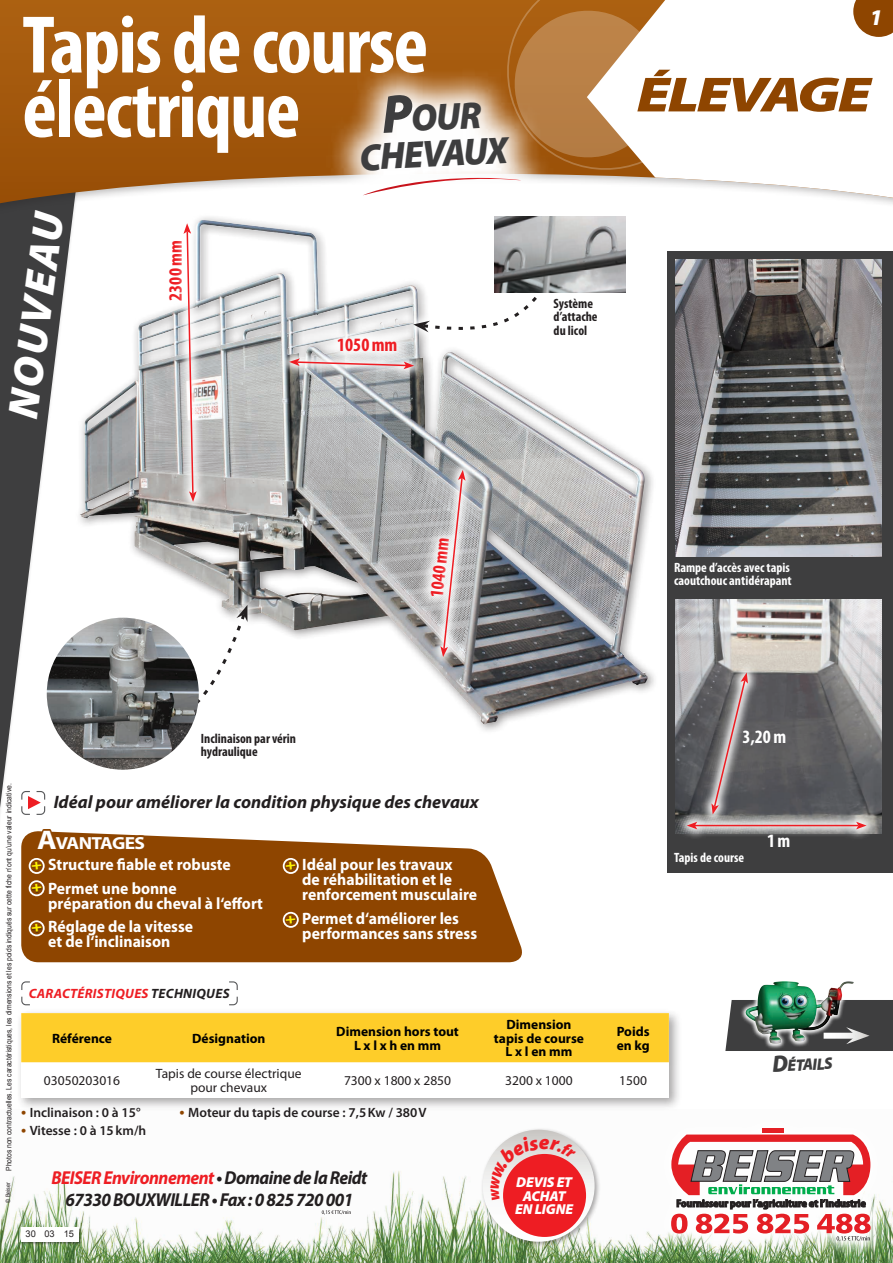
<style>
.page{position:relative;width:893px;height:1263px;background:#fff}
.page>*{position:absolute;margin:0;border:0;box-sizing:border-box;transform-origin:0 0}
.t1{font:700 condensed 82.5px/64.5px "Myriad Pro";letter-spacing:-.02em;color:#fff}
.t2{font:italic 900 49.65px "Myriad Pro";letter-spacing:-.04em;color:#8e4500;scale:1.25 1}
._04_txt_legende{font:italic 900 42.9px "Myriad Pro";color:#fff}
.t3{font:italic 900 38.1px "Myriad Pro";color:#3e3e3f;scale:.95 1}
._04_txt_legende-2{font:italic 900 22.5px "Myriad Pro";color:#fff}
.t4{font:700 condensed 18.9px "Myriad Pro";color:#ee1d23}
.t5{font:700 condensed 18.9px "Myriad Pro";color:#fff}
.t6{font:italic 700 18.75px "Myriad Pro";letter-spacing:-.03em;color:#ee1d23;scale:.94 1}
.t7{font:italic 700 18.75px "Myriad Pro";letter-spacing:-.03em;color:#231f20;scale:.94 1}
._02_txt_domaine_appl{font:italic 700 18px "Myriad Pro";color:#231f20}
.t8{font:700 17.55px "Myriad Pro";letter-spacing:-.03em;color:#fff;scale:1.11 1}
.t9{font:italic 900 16.65px "Myriad Pro";color:#3e3e3f;scale:.95 1}
._03_txt_avantage{font:700 16.5px/15px "Myriad Pro";color:#fff;scale:.95 1}
._04_txt_legende-3{font:italic 900 14.4px/13.2px "Myriad Pro";letter-spacing:-.01em;color:#fff;text-align:center}
._04_txt_tableau_gras{font:700 13.5px/13.5px "Myriad Pro";color:#000;text-align:center}
._04_txt_tableau_info{font:13.5px/13.5px "Myriad Pro";color:#231f20;text-align:center}
.t10{font:600 13.5px "Myriad Pro";color:#231f20}
.t11{font:700 condensed 13.5px/13.5px "Myriad Pro";color:#fff}
.t12{font:700 condensed 13.5px/13.5px "Myriad Pro";color:#231f20}
.t13{font:italic 700 13.5px "Myriad Pro";letter-spacing:.02em;color:#ee1d23}
.t14{font:9.3px "Arial";color:#231f20}
.t15{font:7.5px "Arial";color:#231f20;scale:.9 1}
.t16{font:6px "Arial";color:#231f20;scale:.9 1}
.s1{font-size:54.45px}
.s2{font-size:27px}
.s3{color:#231f20}
.s4{font-size:16.5px;color:#8e4500}
.s5{font-size:23.7px}
</style>
<div class="page">
<svg style="left:0;top:283px;width:65px;height:525px;fill:#3e3e3f"></svg>
<img style="left:0;top:1171px;width:893px;height:92px">
<svg style="left:656px;top:1128px;width:230px;height:129px"></svg>
<hr style="left:762px;top:1129px;width:21px;height:4px;background:#e41f25">
<svg style="left:671px;top:1134px;width:200px;height:107px"></svg>
<div style="left:21px;top:1227px;width:61px;height:18px;background:#231f20;opacity:.5"></div>
<div style="left:21px;top:1227px;width:58px;height:15px;background:#fff"></div>
<svg style="left:322px;top:1210px;width:29px;height:5px"></svg>
<div style="left:16px;top:1008px;width:666px;height:103px;background:#231f20;opacity:.4"></div>
<div style="left:21px;top:1013px;width:648px;height:85px;background:#fff"></div>
<div style="left:21px;top:1013px;width:648px;height:49px;background:#fecd29"></div>
<div style="left:0;top:0;width:893px;height:283px;background:#231f20;opacity:.3"></div>
<svg style="left:0;top:0;width:289px;height:203px;background:#a8631d"></svg>
<svg style="left:713px;top:0;width:180px;height:203px"></svg>
<div style="left:480px;top:1127px;width:121px;height:121px;background:#231f20;opacity:.4"></div>
<svg style="left:483px;top:1130px;width:112px;height:112px"></svg>
<div style="left:503px;top:1154px;width:83px;height:83px;background:#ee1d23;border-radius:50%"></div>
<svg style="left:21px;top:835px;width:501px;height:127px;background:#975516"></svg>
<div style="left:28px;top:858px;width:17px;height:16px;border:2px solid #fff;border-radius:50%"></div>
<div style="left:283px;top:858px;width:16px;height:16px;border:2px solid #fff;border-radius:50%"></div>
<div style="left:283px;top:912px;width:16px;height:16px;border:2px solid #fff;border-radius:50%"></div>
<div style="left:28px;top:880px;width:17px;height:16px;border:2px solid #fff;border-radius:50%"></div>
<div style="left:28px;top:920px;width:17px;height:16px;border:2px solid #fff;border-radius:50%"></div>
<svg style="left:21px;top:997px;width:9px;height:8px"></svg>
<svg style="left:21px;top:981px;width:9px;height:9px"></svg>
<svg style="left:229px;top:981px;width:9px;height:9px"></svg>
<svg style="left:229px;top:997px;width:9px;height:8px"></svg>
<svg style="left:853px;top:0;width:40px;height:37px"></svg>
<div style="left:74px;top:213px;width:584px;height:522px;background:#fff"></div>
<img style="left:80px;top:220px;width:568px;height:505px">
<div style="left:668px;top:251px;width:225px;height:622px;background:#3e3e3f"></div>
<img style="left:675px;top:260px;width:206px;height:296px">
<img style="left:675px;top:600px;width:206px;height:233px">
<div style="left:153px;top:225px;width:46px;height:91px;background:#fff"></div>
<svg style="left:50px;top:591px;width:233px;height:169px"></svg>
<img style="left:47px;top:618px;width:152px;height:152px;border-radius:76px">
<svg style="left:725px;top:1000px;width:168px;height:51px;background:#4d4d4d"></svg>
<img style="left:740px;top:981px;width:119px;height:68px">
<img style="left:831px;top:981px;width:17px;height:7px">
<svg style="left:700px;top:661px;width:60px;height:150px;background:#6e6e70"></svg>
<svg style="left:711px;top:672px;width:37px;height:139px;background:#82787a"></svg>
<svg style="left:172px;top:212px;width:36px;height:301px"></svg>
<svg style="left:183px;top:223px;width:14px;height:279px"></svg>
<svg style="left:429px;top:459px;width:48px;height:209px;background:#a7a8a9"></svg>
<svg style="left:412px;top:470px;width:56px;height:187px;background:#c4bebf"></svg>
<svg style="left:278px;top:347px;width:11px;height:34px"></svg>
<svg style="left:289px;top:0;width:424px;height:390px"></svg>
<svg style="left:676px;top:811px;width:202px;height:27px;background:#8f8c8c"></svg>
<hr style="left:695px;top:825px;width:163px;height:1px;background:#ee1d23">
<svg style="left:687px;top:822px;width:10px;height:7px"></svg>
<svg style="left:856px;top:822px;width:11px;height:7px"></svg>
<svg style="left:490px;top:1136px;width:86px;height:64px"></svg>
<svg style="left:21px;top:791px;width:126px;height:81px"></svg>
<svg style="left:286px;top:861px;width:10px;height:9px"></svg>
<svg style="left:286px;top:915px;width:10px;height:9px"></svg>
<svg style="left:32px;top:884px;width:10px;height:8px"></svg>
<svg style="left:32px;top:924px;width:10px;height:8px"></svg>
<p class="t1" style="left:22px;top:11px;width:407px">Tapis de course électrique</p>
<p class="t3" style="left:381px;top:99px;width:106px;rotate:-3deg"><span class="s1">P</span>our</p>
<p class="t3" style="left:358px;top:136px;width:158px;rotate:-3deg">chevaux</p>
<p class="_04_txt_legende" style="left:-2px;top:415px;width:208px;rotate:-82deg">NOUVEAU</p>
<p class="t4" style="left:164px;top:301px;width:62px;rotate:-90deg">2300mm</p>
<p class="t4" style="left:337px;top:333px;width:62px">1050mm</p>
<p class="_04_txt_legende-2" style="left:870px;top:4px;width:14px">1</p>
<p class="t2" style="left:637px;top:67px;width:189px">ÉLEVAGE</p>
<p class="t12" style="left:554px;top:296px;width:41px">Système</p>
<p class="t12" style="left:554px;top:310px;width:45px">d’attache</p>
<p class="t12" style="left:554px;top:323px;width:35px">du licol</p>
<p class="t4" style="left:425px;top:596px;width:62px;rotate:-84deg">1040mm</p>
<p class="t11" style="left:674px;top:560px;width:119px">Rampe d’accès avec tapis caoutchouc antidérapant</p>
<p class="t12" style="left:201px;top:731px;width:97px">Inclinaison par vérin hydraulique</p>
<p class="t5" style="left:742px;top:725px;width:45px">3,20m</p>
<p class="t15" style="left:4px;top:1171px;width:432px;rotate:-90deg">Photos non contractuelles. Les caractéristiques, les dimensions et les poids indiqués sur cette fiche n’ont qu’une valeur indicative.</p>
<p class="t16" style="left:4px;top:1203px;width:25px;rotate:-90deg">© Beiser</p>
<p class="_02_txt_domaine_appl" style="left:54px;top:790px;width:427px">Idéal pour améliorer la condition physique des chevaux</p>
<p class="t8" style="left:37px;top:831px;width:99px"><span class="s2">A</span>VANTAGES</p>
<p class="_03_txt_avantage" style="left:48px;top:857px;width:194px">Structure fiable et robuste</p>
<p class="_03_txt_avantage" style="left:48px;top:880px;width:228px">Permet une bonne préparation du cheval à l‘effort</p>
<p class="_03_txt_avantage" style="left:48px;top:919px;width:154px">Réglage de la vitesse et de l‘inclinaison</p>
<p class="t13" style="left:29px;top:984px;width:202px">CARACTÉRISTIQUES <span class="s3">TECHNIQUES</span></p>
<p class="_04_txt_tableau_gras" style="left:52px;top:1031px;width:61px">Référence</p>
<p class="_04_txt_tableau_gras" style="left:192px;top:1031px;width:75px">Désignation</p>
<p class="_03_txt_avantage" style="left:302px;top:857px;width:186px">Idéal pour les travaux<br>de réhabilitation et le renforcement musculaire</p>
<p class="_03_txt_avantage" style="left:302px;top:910px;width:186px">Permet d‘améliorer les performances sans stress</p>
<p class="_04_txt_tableau_gras" style="left:336px;top:1024px;width:124px">Dimension hors tout</p>
<p class="_04_txt_tableau_gras" style="left:354px;top:1038px;width:89px">L x l x h en mm</p>
<p class="_04_txt_tableau_gras" style="left:494px;top:1017px;width:92px">Dimension tapis de course</p>
<p class="_04_txt_tableau_gras" style="left:506px;top:1044px;width:68px">L x l en mm</p>
<p class="_04_txt_tableau_gras" style="left:617px;top:1024px;width:34px;text-align:left">Poids en kg</p>
<p class="_04_txt_tableau_info" style="left:44px;top:1074px;width:78px">03050203016</p>
<p class="_04_txt_tableau_info" style="left:156px;top:1067px;width:147px">Tapis de course électrique pour chevaux</p>
<p class="_04_txt_tableau_info" style="left:344px;top:1074px;width:109px">7300 x 1800 x 2850</p>
<p class="_04_txt_tableau_info" style="left:505px;top:1074px;width:69px">3200 x 1000</p>
<p class="_04_txt_tableau_info" style="left:619px;top:1074px;width:29px">1500</p>
<p class="t10" style="left:21px;top:1104px;width:121px"><span class="s4">•</span> Inclinaison : 0 à 15°</p>
<p class="t10" style="left:21px;top:1121px;width:127px"><span class="s4">•</span> Vitesse : 0 à 15km/h</p>
<p class="t10" style="left:180px;top:1104px;width:249px"><span class="s4">•</span> Moteur du tapis de course : 7,5Kw / 380V</p>
<p class="t6" style="left:51px;top:1165px;width:338px">BEISER Environnement <span class="s3">• Domaine de la Reidt</span></p>
<p class="t7" style="left:65px;top:1188px;width:308px">67330 BOUXWILLER • Fax : 0 825 720 001</p>
<p class="t14" style="left:26px;top:1228px;width:12px">30</p>
<p class="t14" style="left:44px;top:1228px;width:12px">03</p>
<p class="t14" style="left:64px;top:1228px;width:12px">15</p>
<p class="_04_txt_legende-3" style="left:515px;top:1176px;width:59px">DEVIS ET<br>ACHAT<br>EN LIGNE</p>
<p class="t11" style="left:674px;top:850px;width:72px">Tapis de course</p>
<p class="t5" style="left:767px;top:829px;width:25px">1m</p>
<p class="t9" style="left:772px;top:1057px;width:65px;rotate:-3deg"><span class="s5">D</span>étails</p>
</div>
